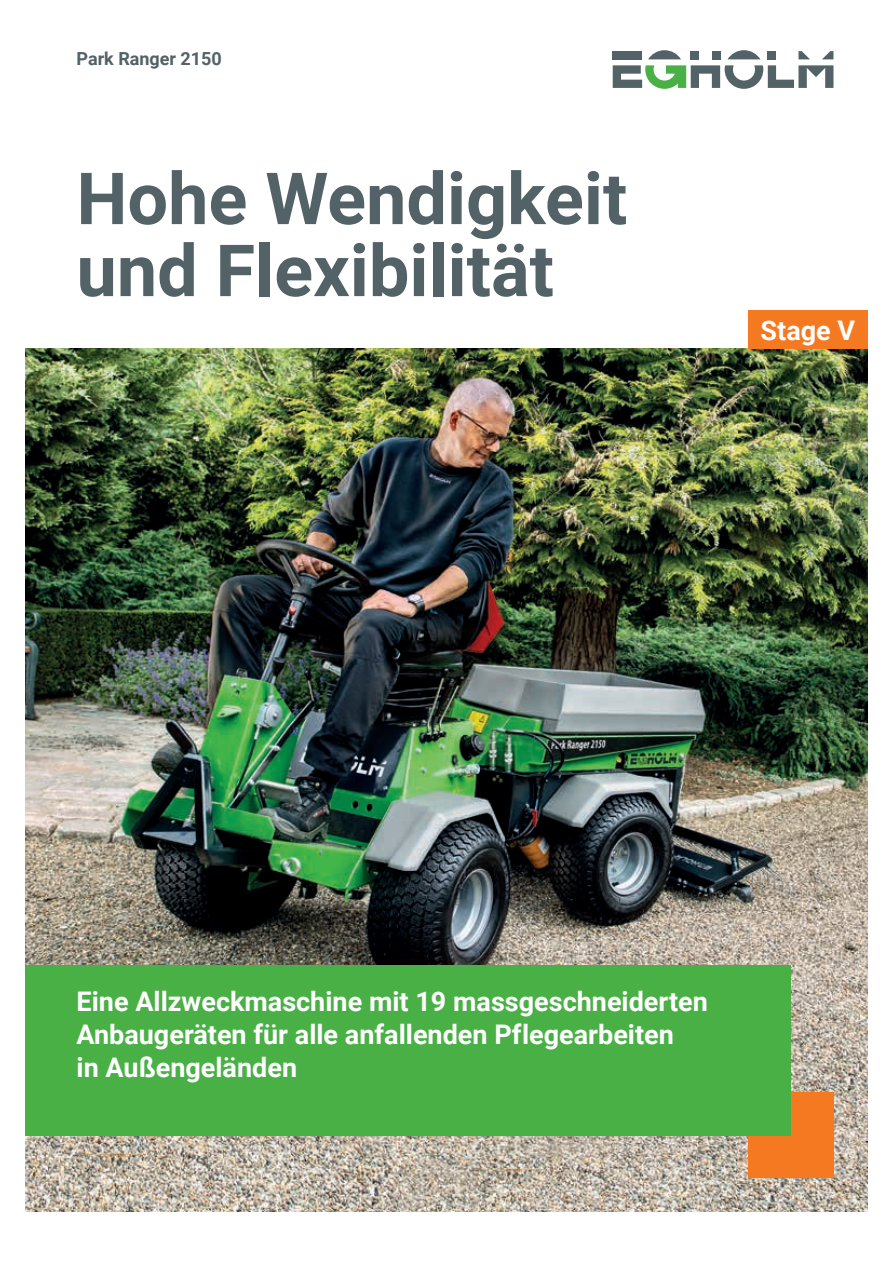
<style>
.page{position:relative;width:893px;height:1263px;background:#fff}
.page>*{position:absolute;margin:0;border:0;box-sizing:border-box;transform-origin:0 0}
.t1{font:700 72px/72px "Roboto";color:#526267}
.t2{font:700 27px/33px "Roboto";color:#fff}
.t3{font:700 18px "Roboto";color:#526267}
</style>
<div class="page">
<img style="left:26px;top:349px;width:841px;height:863px">
<svg style="left:822px;top:51px;width:11px;height:8px"></svg>
<svg style="left:798px;top:51px;width:12px;height:8px"></svg>
<div style="left:768px;top:51px;width:8px;height:8px;background:#526267"></div>
<svg style="left:728px;top:50px;width:32px;height:9px"></svg>
<div style="left:712px;top:51px;width:8px;height:8px;background:#526267"></div>
<div style="left:691px;top:51px;width:8px;height:8px;background:#526267"></div>
<svg style="left:648px;top:50px;width:33px;height:9px"></svg>
<svg style="left:613px;top:65px;width:220px;height:24px"></svg>
<div style="left:613px;top:51px;width:29px;height:8px;background:#526267"></div>
<div style="left:748px;top:1093px;width:85px;height:85px;background:#f47921"></div>
<div style="left:26px;top:965px;width:765px;height:170px;background:#49b045"></div>
<div style="left:748px;top:310px;width:119px;height:39px;background:#f47921"></div>
<p class="t3" style="left:77px;top:46px;width:147px">Park Ranger 2150</p>
<h1 class="t1" style="left:77px;top:160px;width:552px">Hohe Wendigkeit und Flexibilität</h1>
<p class="t2" style="left:761px;top:313px;width:96px">Stage V</p>
<p class="t2" style="left:77px;top:984px;width:633px">Eine Allzweckmaschine mit 19 massgeschneiderten<br>Anbaugeräten für alle anfallenden Pflegearbeiten<br>in Außengeländen</p>
</div>
